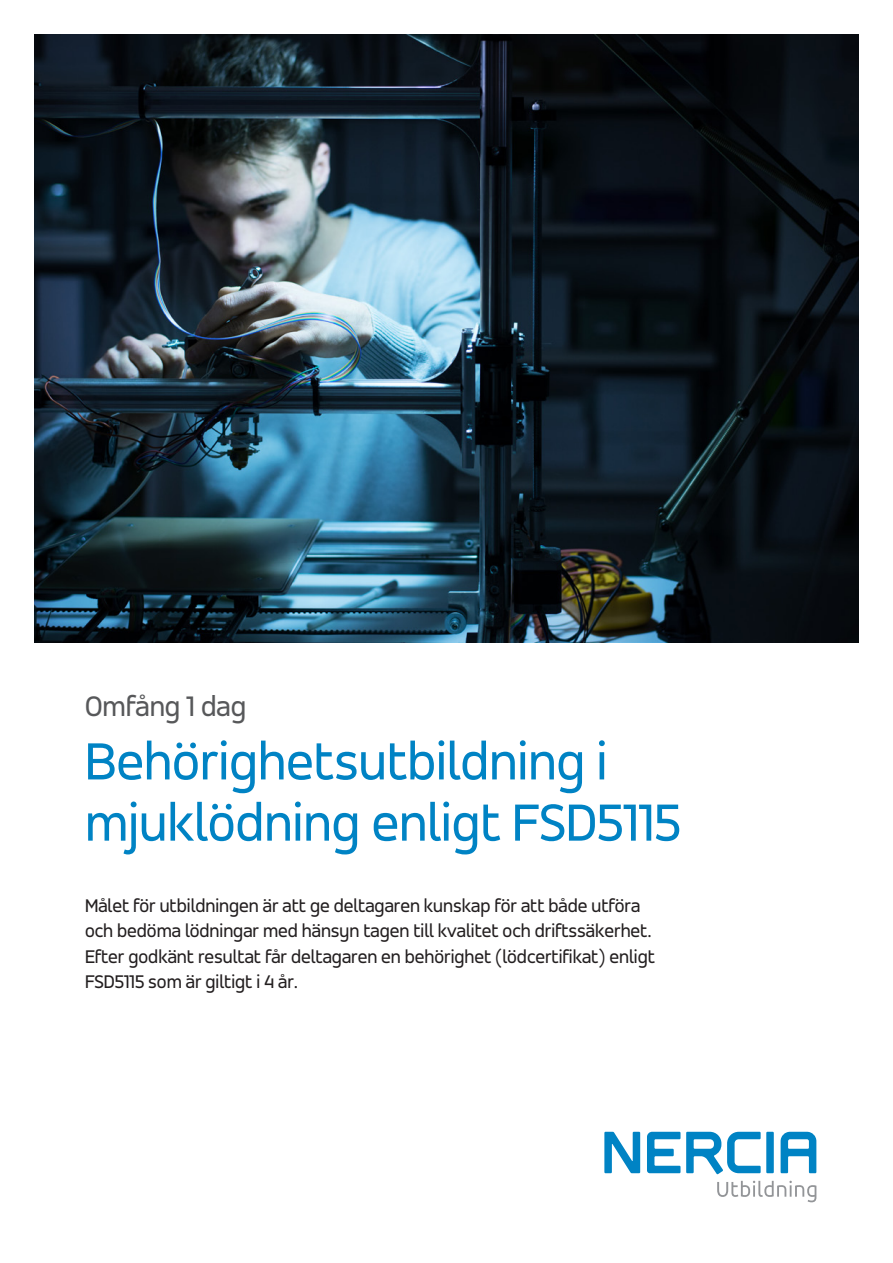
<style>
.page{position:relative;width:893px;height:1263px;background:#fff}
.page>*{position:absolute;margin:0;border:0;box-sizing:border-box;transform-origin:0 0}
.t1{font:55.5px/61.2px "Accord";color:#0083c4}
.t2{font:30px "Accord";color:#57585a}
.t3{font:19.5px/25.5px "Accord";color:#231f20}
</style>
<div class="page">
<div style="left:766px;top:1132px;width:8px;height:41px;background:#0083c4"></div>
<svg style="left:781px;top:1132px;width:35px;height:41px"></svg>
<svg style="left:647px;top:1132px;width:33px;height:41px"></svg>
<svg style="left:604px;top:1132px;width:36px;height:41px"></svg>
<svg style="left:686px;top:1132px;width:75px;height:42px"></svg>
<svg style="left:717px;top:1181px;width:99px;height:21px"></svg>
<img style="left:34px;top:34px;width:825px;height:609px">
<h2 class="t2" style="left:85px;top:688px;width:163px">Omfång 1 dag</h2>
<h1 class="t1" style="left:85px;top:731px;width:597px">Behörighetsutbildning i mjuklödning enligt FSD5115</h1>
<p class="t3" style="left:85px;top:893px;width:571px">Målet för utbildningen är att ge deltagaren kunskap för att både utföra och bedöma lödningar med hänsyn tagen till kvalitet och driftssäkerhet.<br>Efter godkänt resultat får deltagaren en behörighet (lödcertifikat) enligt FSD5115 som är giltigt i 4 år.</p>
</div>
